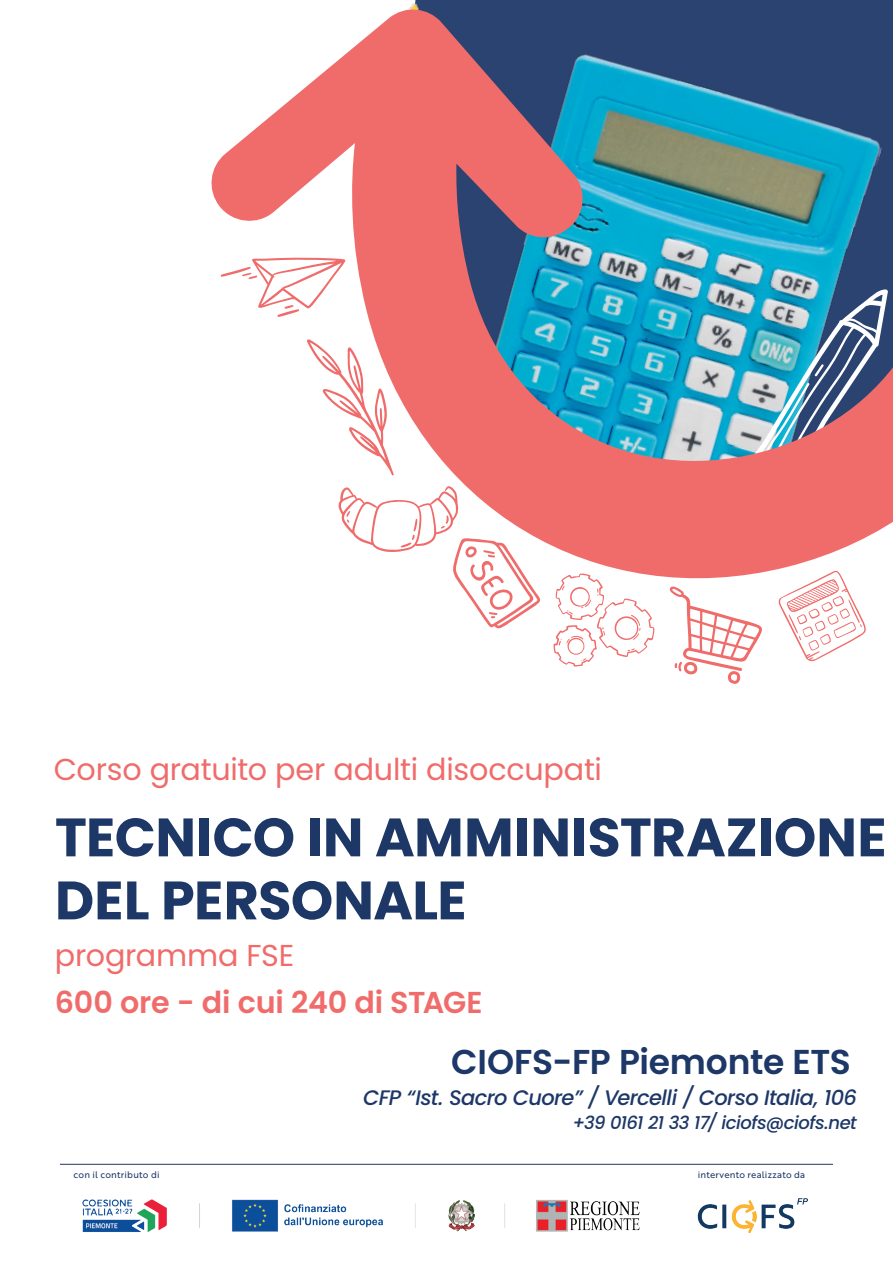
<style>
.page{position:relative;width:893px;height:1263px;background:#fff}
.page>*{position:absolute;margin:0;border:0;box-sizing:border-box;transform-origin:0 0}
.t1{font:700 54px/63px "Poppins";color:#1d3767}
.t2{font:600 34.5px "Poppins";letter-spacing:-.01em;color:#1d3767}
.t3{font:30.15px "Poppins";letter-spacing:-.01em;color:#f06c6b}
.t4{font:600 30.15px "Poppins";letter-spacing:-.01em;color:#f06c6b}
.t5{font:italic 500 21px "Poppins";letter-spacing:-.025em;color:#1d3767}
.t6{font:italic 500 18px "Poppins";letter-spacing:-.025em;color:#1d3767}
.t7{font:9.3px "Brother 1816 Regular";letter-spacing:.025em;color:#1d3767}
</style>
<div class="page">
<svg style="left:674px;top:615px;width:88px;height:69px"></svg>
<svg style="left:481px;top:615px;width:40px;height:14px"></svg>
<svg style="left:553px;top:615px;width:101px;height:51px"></svg>
<svg style="left:784px;top:615px;width:82px;height:46px"></svg>
<img style="left:82px;top:1198px;width:726px;height:35px">
<svg style="left:211px;top:5px;width:682px;height:610px"></svg>
<p class="t3" style="left:54px;top:752px;width:550px">Corso gratuito per adulti disoccupati</p>
<h1 class="t1" style="left:55px;top:806px;width:833px">TECNICO IN AMMINISTRAZIONE<br>DEL PERSONALE</h1>
<p class="t3" style="left:55px;top:938px;width:241px">programma FSE</p>
<p class="t4" style="left:55px;top:985px;width:429px">600 ore - di cui 240 di STAGE</p>
<p class="t2" style="left:451px;top:1042px;width:401px">CIOFS-FP Piemonte ETS</p>
<p class="t5" style="left:363px;top:1085px;width:495px">CFP “Ist. Sacro Cuore” / Vercelli / Corso Italia, 106</p>
<p class="t6" style="left:573px;top:1112px;width:286px">+39 0161 21 33 17/ iciofs@ciofs.net</p>
<p class="t7" style="left:74px;top:1168px;width:88px">con il contributo di</p>
<p class="t7" style="left:698px;top:1168px;width:109px">intervento realizzato da</p>
</div>
